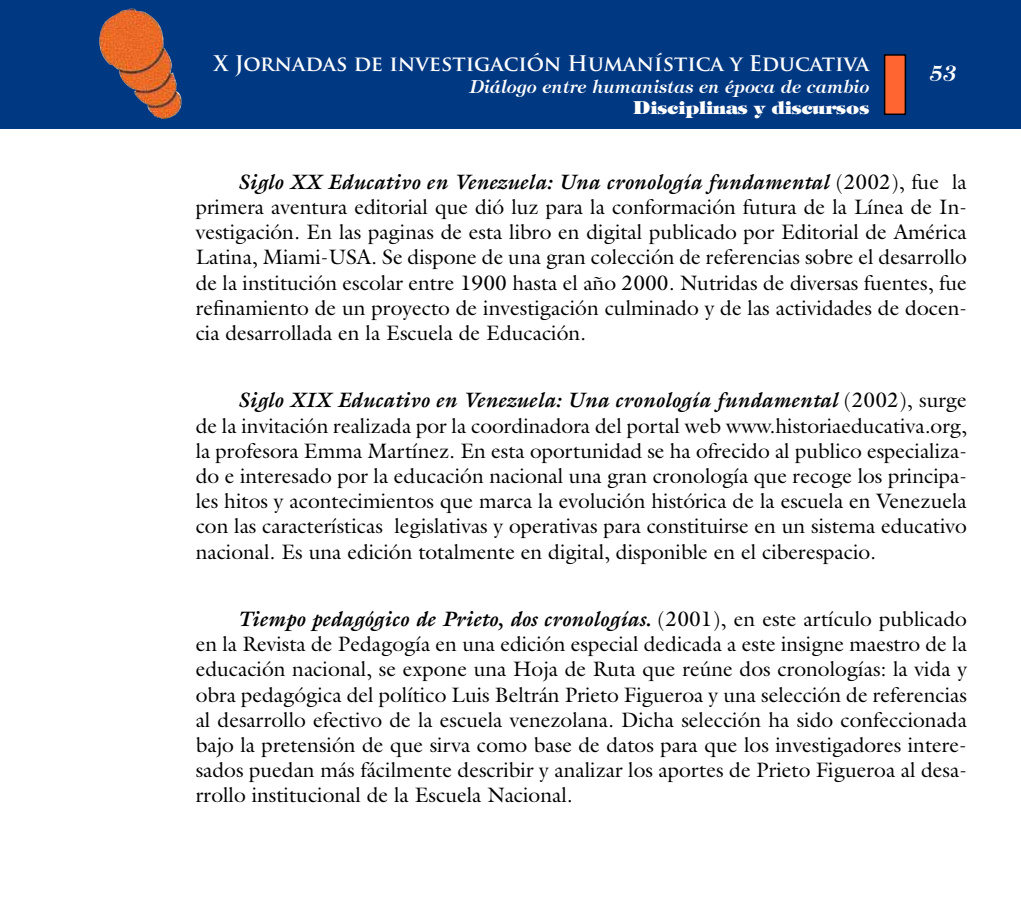
<style>
.page{position:relative;width:1021px;height:918px;background:#fff}
.page>*{position:absolute;margin:0;border:0;box-sizing:border-box;transform-origin:0 0}
.t1{font:21px/25.2px "Galliard";color:#000;text-align:justify}
.t2{font:700 21px "Trajan Pro";color:#fff}
.t3{font:italic 600 21px "Tiffany";color:#fff}
.t4{font:italic 600 18px/21.6px "Tiffany";color:#fff;text-align:right}
.s1{font-weight:800;font-style:normal}
.s2{font-weight:700;font-style:italic}
</style>
<div class="page">
<div style="left:0;top:0;width:1020px;height:129px;background:#003882"></div>
<img style="left:99px;top:9px;width:83px;height:110px">
<div style="left:884px;top:55px;width:21px;height:59px;background:#ff6531"></div>
<div style="left:883px;top:54px;width:23px;height:61px;border:2px solid #000"></div>
<p class="t2" style="left:214px;top:50px;width:657px">X Jornadas de investigación Humanística y Educativa</p>
<p class="t4" style="left:469px;top:76px;width:402px">Diálogo entre humanistas en época de cambio<br><span class="s1">Disciplinas y discursos</span></p>
<p class="t3" style="left:929px;top:61px;width:28px">53</p>
<p class="t1" style="left:196px;top:169px;width:772px;text-indent:43px"><span class="s2">Siglo XX Educativo en Venezuela: Una cronología fundamental</span> (2002), fue la primera aventura editorial que dió luz para la conformación futura de la Línea de In&shy;vestigación. En las paginas de esta libro en digital publicado por Editorial de América Latina, Miami-USA. Se dispone de una gran colección de referencias sobre el desarrollo de la institución escolar entre 1900 hasta el año 2000. Nutridas de diversas fuentes, fue refinamiento de un proyecto de investigación culminado y de las actividades de docen&shy;cia desarrollada en la Escuela de Educación.</p>
<p class="t1" style="left:196px;top:387px;width:772px;text-indent:43px"><span class="s2">Siglo XIX Educativo en Venezuela: Una cronología fundamental</span> (2002), surge de la invitación realizada por la coordinadora del portal web www.historiaeducativa.org, la profesora Emma Martínez. En esta oportunidad se ha ofrecido al publico especializa&shy;do e interesado por la educación nacional una gran cronología que recoge los principa&shy;les hitos y acontecimientos que marca la evolución histórica de la escuela en Venezuela con las características legislativas y operativas para constituirse en un sistema educativo nacional. Es una edición totalmente en digital, disponible en el ciberespacio.</p>
<p class="t1" style="left:196px;top:606px;width:772px;text-indent:43px"><span class="s2">Tiempo pedagógico de Prieto, dos cronologías.</span> (2001), en este artículo publicado en la Revista de Pedagogía en una edición especial dedicada a este insigne maestro de la educación nacional, se expone una Hoja de Ruta que reúne dos cronologías: la vida y obra pedagógica del político Luis Beltrán Prieto Figueroa y una selección de referencias al desarrollo efectivo de la escuela venezolana. Dicha selección ha sido confeccionada bajo la pretensión de que sirva como base de datos para que los investigadores intere&shy;sados puedan más fácilmente describir y analizar los aportes de Prieto Figueroa al desa&shy;rrollo institucional de la Escuela Nacional.</p>
</div>
